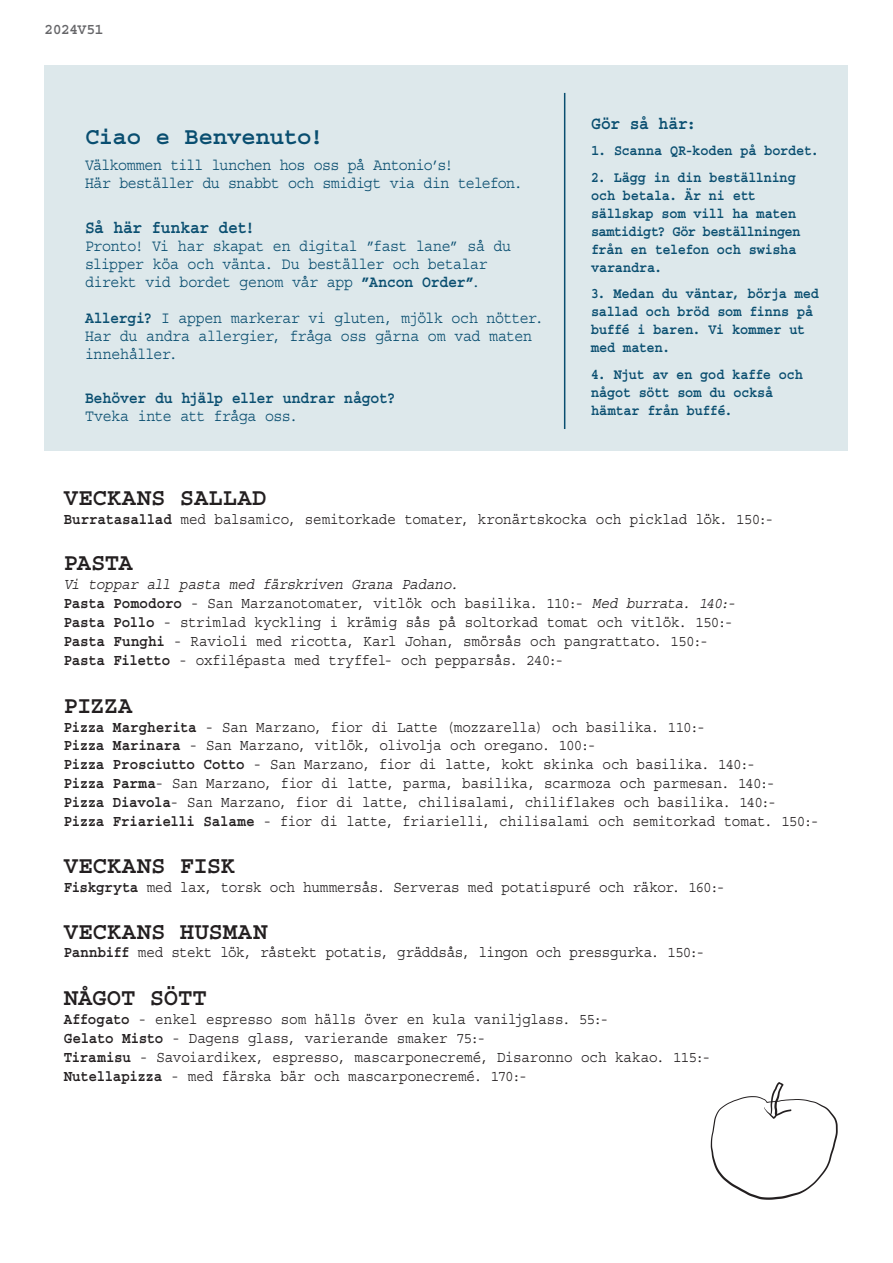
<style>
.page{position:relative;width:893px;height:1263px;background:#fff}
.page>*{position:absolute;margin:0;border:0;box-sizing:border-box;transform-origin:0 0}
.t1{font:700 24px "Courier Std";letter-spacing:-.005em;color:#231f20}
.t2{font:700 24px "Courier Std";letter-spacing:-.015em;color:#094e70}
.t3{font:700 18px "Courier Std";letter-spacing:-.015em;color:#094e70;scale:.9 1}
.t4{font:16.5px/18px "Courier Std";letter-spacing:-.025em;color:#094e70;scale:.9 1}
.t5{font:700 16.5px "Courier Std";letter-spacing:-.015em;color:#094e70;scale:.9 1}
.t6{font:15.75px/18.9px "Courier Std";letter-spacing:-.015em;color:#231f20;scale:.9 1}
.t7{font:700 15px/18px "Courier Std";letter-spacing:-.015em;color:#094e70;scale:.9 1}
.t8{font:700 15px "Courier Std";letter-spacing:-.05em;color:#656568}
.s1{font-weight:700}
.s2{font-style:italic}
</style>
<div class="page">
<div style="left:45px;top:65px;width:803px;height:386px;background:#dde8eb"></div>
<svg style="left:711px;top:1082px;width:127px;height:118px"></svg>
<hr style="left:564px;top:93px;width:1px;height:336px;background:#094e70">
<p class="t8" style="left:45px;top:22px;width:60px">2024V51</p>
<h1 class="t2" style="left:85px;top:123px;width:240px">Ciao e Benvenuto!</h1>
<p class="t4" style="left:85px;top:156px;width:488px">Välkommen till lunchen hos oss på Antonio’s!<br>Här beställer du snabbt och smidigt via din telefon.</p>
<p class="t3" style="left:85px;top:217px;width:190px">Så här funkar det!</p>
<p class="t4" style="left:85px;top:237px;width:475px">Pronto! Vi har skapat en digital ”fast lane” så du slipper köa och vänta. Du beställer och betalar direkt vid bordet genom vår app <span class="s1">”Ancon Order”</span>.</p>
<p class="t4" style="left:85px;top:309px;width:511px"><span class="s1">Allergi?</span> I appen markerar vi gluten, mjölk och nötter.<br>Har du andra allergier, fråga oss gärna om vad maten innehåller.</p>
<p class="t5" style="left:85px;top:389px;width:347px">Behöver du hjälp eller undrar något?</p>
<p class="t4" style="left:85px;top:407px;width:238px">Tveka inte att fråga oss.</p>
<p class="t3" style="left:591px;top:113px;width:118px">Gör så här:</p>
<p class="t7" style="left:591px;top:142px;width:255px">1. Scanna QR-koden på bordet.</p>
<p class="t7" style="left:591px;top:168px;width:234px">2. Lägg in din beställning och betala. Är ni ett sällskap som vill ha maten samtidigt? Gör beställningen från en telefon och swisha varandra.</p>
<p class="t7" style="left:591px;top:285px;width:255px">3. Medan du väntar, börja med sallad och bröd som finns på buffé i baren. Vi kommer ut med maten.</p>
<p class="t7" style="left:591px;top:365px;width:237px">4. Njut av en god kaffe och något sött som du också hämtar från buffé.</p>
<h1 class="t1" style="left:64px;top:484px;width:204px">VECKANS SALLAD</h1>
<p class="t6" style="left:64px;top:509px;width:790px"><span class="s1">Burratasallad</span> med balsamico, semitorkade tomater, kronärtskocka och picklad lök. 150:-</p>
<h1 class="t1" style="left:64px;top:550px;width:71px">PASTA</h1>
<p class="t6" style="left:64px;top:575px;width:748px"><span class="s2">Vi toppar all pasta med färskriven Grana Padano.<br></span><span class="s1">Pasta Pomodoro</span> - San Marzanotomater, vitlök och basilika. 110:- <span class="s2">Med burrata. 140:- </span><span class="s1">Pasta Pollo</span> - strimlad kyckling i krämig sås på soltorkad tomat och vitlök. 150:- <span class="s1">Pasta Funghi</span> - Ravioli med ricotta, Karl Johan, smörsås och pangrattato. 150:- <span class="s1">Pasta Filetto</span> - oxfilépasta med tryffel- och pepparsås. 240:-</p>
<h1 class="t1" style="left:64px;top:692px;width:70px">PIZZA</h1>
<p class="t6" style="left:64px;top:717px;width:840px"><span class="s1">Pizza Margherita</span> - San Marzano, fior di Latte (mozzarella) och basilika. 110:-<br><span class="s1">Pizza Marinara</span> - San Marzano, vitlök, olivolja och oregano. 100:-<br><span class="s1">Pizza Prosciutto Cotto</span> - San Marzano, fior di latte, kokt skinka och basilika. 140:-<br><span class="s1">Pizza Parma</span>- San Marzano, fior di latte, parma, basilika, scarmoza och parmesan. 140:- <span class="s1">Pizza Diavola</span>- San Marzano, fior di latte, chilisalami, chiliflakes och basilika. 140:- <span class="s1">Pizza Friarielli Salame</span> - fior di latte, friarielli, chilisalami och semitorkad tomat. 150:-</p>
<h1 class="t1" style="left:64px;top:852px;width:173px">VECKANS FISK</h1>
<p class="t6" style="left:64px;top:877px;width:736px"><span class="s1">Fiskgryta</span> med lax, torsk och hummersås. Serveras med potatispuré och räkor. 160:-</p>
<h1 class="t1" style="left:64px;top:918px;width:205px">VECKANS HUSMAN</h1>
<p class="t6" style="left:64px;top:943px;width:713px"><span class="s1">Pannbiff</span> med stekt lök, råstekt potatis, gräddsås, lingon och pressgurka. 150:-</p>
<h1 class="t1" style="left:64px;top:985px;width:145px">NÅGOT SÖTT</h1>
<p class="t6" style="left:64px;top:1010px;width:720px"><span class="s1">Affogato</span> - enkel espresso som hälls över en kula vaniljglass. 55:-<br><span class="s1">Gelato Misto</span> - Dagens glass, varierande smaker 75:-<br><span class="s1">Tiramisu</span> - Savoiardikex, espresso, mascarponecremé, Disaronno och kakao. 115:- <span class="s1">Nutellapizza</span> - med färska bär och mascarponecremé. 170:-</p>
</div>
